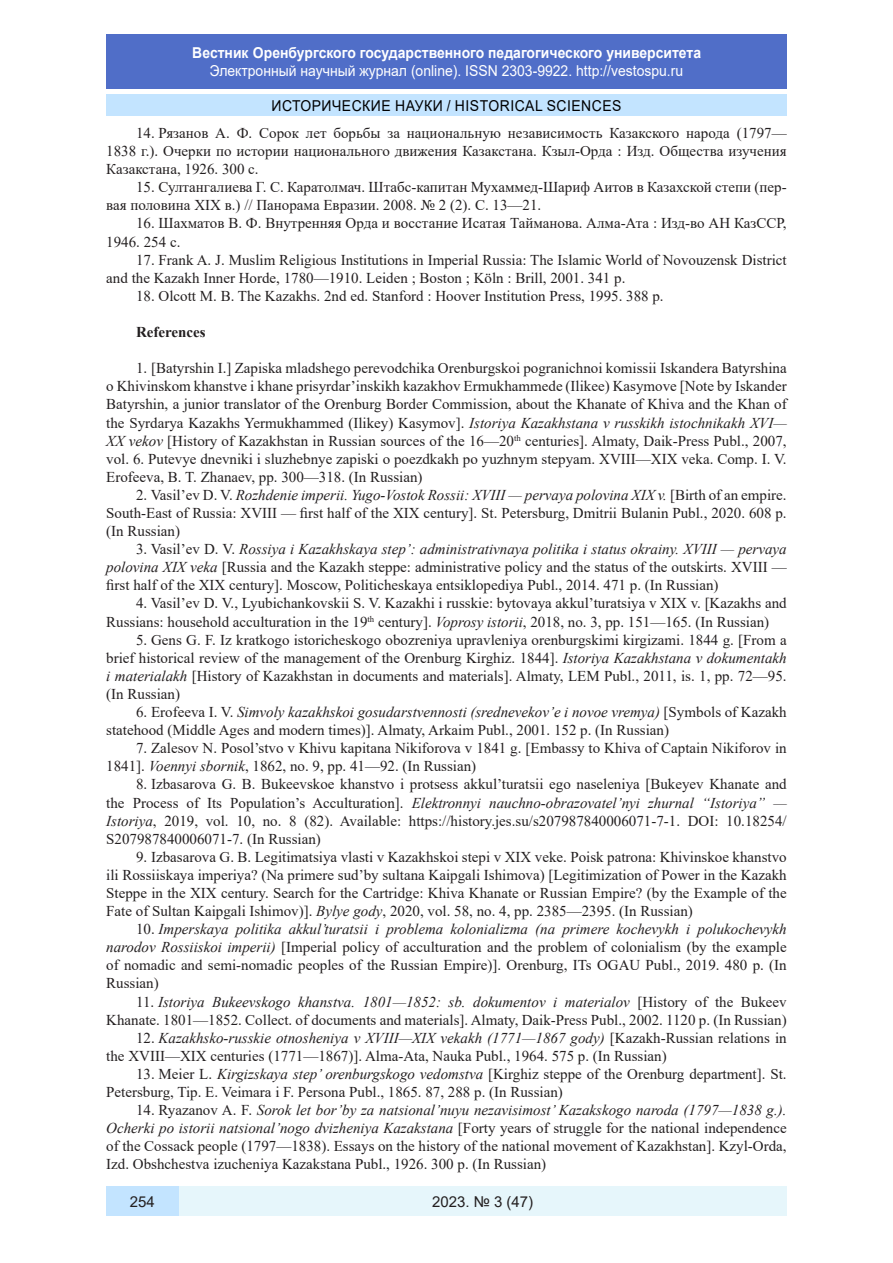
<style>
.page{position:relative;width:893px;height:1263px;background:#fff}
.page>*{position:absolute;margin:0;border:0;box-sizing:border-box;transform-origin:0 0}
.литература{font:15px/18.1px "Times New Roman";color:#231f20;text-align:justify}
.t1{font:15px "Arial";color:#fff;scale:.93 1}
.t2{font:700 15px "Arial";color:#fff;scale:.93 1}
.t3{font:15px "Arial";letter-spacing:.035em;color:#000;scale:.93 1}
.t4{font:15px "Arial";color:#231f20}
.литература-2{font:700 15px "Times New Roman";color:#231f20}
.s1{font-style:italic}
</style>
<div class="page">
<div style="left:106px;top:34px;width:681px;height:55px;background:#506ec8"></div>
<div style="left:106px;top:95px;width:681px;height:21px;background:#c3e4ff"></div>
<div style="left:179px;top:1186px;width:608px;height:30px;background:#e6f6fb"></div>
<div style="left:106px;top:1186px;width:73px;height:30px;background:#c3e4ff"></div>
<p class="t2" style="left:192px;top:42px;width:549px">Вестник Оренбургского государственного педагогического университета</p>
<p class="t1" style="left:210px;top:60px;width:511px">Электронный научный журнал (online). ISSN 2303-9922. http://vestospu.ru</p>
<p class="t3" style="left:271px;top:95px;width:378px">ИСТОРИЧЕСКИЕ НАУКИ / HISTORICAL SCIENCES</p>
<p class="литература" style="left:106px;top:123px;width:682px;text-indent:30px">14. Рязанов А. Ф. Сорок лет борьбы за национальную независимость Казакского народа (1797— 1838 г.). Очерки по истории национального движения Казакстана. Кзыл-Орда : Изд. Общества изучения Казакстана, 1926. 300 с.</p>
<p class="литература" style="left:106px;top:178px;width:682px;text-indent:30px">15. Султангалиева Г. С. Каратолмач. Штабс-капитан Мухаммед-Шариф Аитов в Казахской степи (пер&shy;вая половина XIX в.) // Панорама Евразии. 2008. № 2 (2). С. 13—21.</p>
<p class="литература" style="left:106px;top:214px;width:682px;text-indent:30px">16. Шахматов В. Ф. Внутренняя Орда и восстание Исатая Тайманова. Алма-Ата : Изд-во АН КазССР,<br>1946. 254 с.</p>
<p class="литература" style="left:106px;top:250px;width:682px;text-indent:30px">17. Frank A. J. Muslim Religious Institutions in Imperial Russia: The Islamic World of Novouzensk District and the Kazakh Inner Horde, 1780—1910. Leiden ; Boston ; Köln : Brill, 2001. 341 р.</p>
<p class="литература" style="left:136px;top:286px;width:529px">18. Olcott M. B. The Kazakhs. 2nd ed. Stanford : Hoover Institution Press, 1995. 388 р.</p>
<p class="литература-2" style="left:136px;top:321px;width:71px">References</p>
<p class="литература" style="left:106px;top:359px;width:682px;text-indent:30px">1. [Batyrshin I.] Zapiska mladshego perevodchika Orenburgskoi pogranichnoi komissii Iskandera Batyrshina o Khivinskom khanstve i khane prisyrdar’inskikh kazakhov Ermukhammede (Ilikee) Kasymove [Note by Iskander Batyrshin, a junior translator of the Orenburg Border Commission, about the Khanate of Khiva and the Khan of the Syrdarya Kazakhs Yermukhammed (Ilikey) Kasymov]. <span class="s1">Istoriya Kazakhstana v russkikh istochnikakh XVI— XX vekov</span> [History of Kazakhstan in Russian sources of the 16—20<sup>th</sup> centuries]. Almaty, Daik-Press Publ., 2007, vol. 6. Putevye dnevniki i sluzhebnye zapiski o poezdkakh po yuzhnym stepyam. XVIII—XIX veka. Comp. I. V.<br>Erofeeva, B. T. Zhanaev, pp. 300—318. (In Russian)</p>
<p class="литература" style="left:106px;top:485px;width:682px;text-indent:30px">2. Vasil’ev D. V. <span class="s1">Rozhdenie imperii. Yugo-Vostok Rossii: XVIII — pervaya polovina XIX v.</span> [Birth of an empire.<br>South-East of Russia: XVIII — first half of the XIX century]. St. Petersburg, Dmitrii Bulanin Publ., 2020. 608 p. (In Russian)</p>
<p class="литература" style="left:106px;top:540px;width:682px;text-indent:30px">3. Vasil’ev D. V. <span class="s1">Rossiya i Kazakhskaya step’: administrativnaya politika i status okrainy. XVIII — pervaya polovina XIX veka</span> [Russia and the Kazakh steppe: administrative policy and the status of the outskirts. XVIII — first half of the XIX century]. Moscow, Politicheskaya entsiklopediya Publ., 2014. 471 p. (In Russian)</p>
<p class="литература" style="left:106px;top:594px;width:682px;text-indent:30px">4. Vasil’ev D. V., Lyubichankovskii S. V. Kazakhi i russkie: bytovaya akkul’turatsiya v XIX v. [Kazakhs and<br>Russians: household acculturation in the 19<sup>th</sup> century]. <span class="s1">Voprosy istorii</span>, 2018, no. 3, pp. 151—165. (In Russian)</p>
<p class="литература" style="left:106px;top:630px;width:682px;text-indent:30px">5. Gens G. F. Iz kratkogo istoricheskogo obozreniya upravleniya orenburgskimi kirgizami. 1844 g. [From a brief historical review of the management of the Orenburg Kirghiz. 1844]. <span class="s1">Istoriya Kazakhstana v dokumentakh i materialakh</span> [History of Kazakhstan in documents and materials]. Almaty, LEM Publ., 2011, is. 1, pp. 72—95. (In Russian)</p>
<p class="литература" style="left:106px;top:702px;width:682px;text-indent:30px">6. Erofeeva I. V. <span class="s1">Simvoly kazakhskoi gosudarstvennosti (srednevekov’e i novoe vremya)</span> [Symbols of Kazakh statehood (Middle Ages and modern times)]. Almaty, Arkaim Publ., 2001. 152 p. (In Russian)</p>
<p class="литература" style="left:106px;top:739px;width:682px;text-indent:30px">7. Zalesov N. Posol’stvo v Khivu kapitana Nikiforova v 1841 g. [Embassy to Khiva of Captain Nikiforov in<br>1841]. <span class="s1">Voennyi sbornik</span>, 1862, no. 9, pp. 41—92. (In Russian)</p>
<p class="литература" style="left:106px;top:775px;width:682px;text-indent:30px">8. Izbasarova G. B. Bukeevskoe khanstvo i protsess akkul’turatsii ego naseleniya [Bukeyev Khanate and the Process of Its Population’s Acculturation]. <span class="s1">Elektronnyi nauchno-obrazovatel’nyi zhurnal “Istoriya” — Istoriya</span>, 2019, vol. 10, no. 8 (82). Available: https://history.jes.su/s207987840006071-7-1. DOI: 10.18254/ S207987840006071-7. (In Russian)</p>
<p class="литература" style="left:106px;top:847px;width:682px;text-indent:30px">9. Izbasarova G. B. Legitimatsiya vlasti v Kazakhskoi stepi v XIX veke. Poisk patrona: Khivinskoe khanstvo ili Rossiiskaya imperiya? (Na primere sud’by sultana Kaipgali Ishimova) [Legitimization of Power in the Kazakh Steppe in the XIX century. Search for the Cartridge: Khiva Khanate or Russian Empire? (by the Example of the Fate of Sultan Kaipgali Ishimov)]. <span class="s1">Bylye gody</span>, 2020, vol. 58, no. 4, pp. 2385—2395. (In Russian)</p>
<p class="литература" style="left:106px;top:920px;width:682px;text-indent:30px">10. <span class="s1">Imperskaya politika akkul’turatsii i problema kolonializma (na primere kochevykh i polukochevykh narodov Rossiiskoi imperii)</span> [Imperial policy of acculturation and the problem of colonialism (by the example of nomadic and semi-nomadic peoples of the Russian Empire)]. Orenburg, ITs OGAU Publ., 2019. 480 p. (In Russian)</p>
<p class="литература" style="left:106px;top:992px;width:682px;text-align:right">11. <span class="s1">Istoriya Bukeevskogo khanstva. 1801—1852: sb. dokumentov i materialov</span> [History of the Bukeev<br>Khanate. 1801—1852. Collect. of documents and materials]. Almaty, Daik-Press Publ., 2002. 1120 p. (In Russian)</p>
<p class="литература" style="left:106px;top:1028px;width:682px;text-indent:30px">12. <span class="s1">Kazakhsko-russkie otnosheniya v XVIII—XIX vekakh (1771—1867 gody)</span> [Kazakh-Russian relations in the XVIII—XIX centuries (1771—1867)]. Alma-Ata, Nauka Publ., 1964. 575 p. (In Russian)</p>
<p class="литература" style="left:106px;top:1064px;width:682px;text-indent:30px">13. Meier L. <span class="s1">Kirgizskaya step’ orenburgskogo vedomstva</span> [Kirghiz steppe of the Orenburg department]. St.<br>Petersburg, Tip. E. Veimara i F. Persona Publ., 1865. 87, 288 p. (In Russian)</p>
<p class="литература" style="left:106px;top:1100px;width:682px;text-indent:30px">14. Ryazanov A. F. <span class="s1">Sorok let bor’by za natsional’nuyu nezavisimost’ Kazakskogo naroda (1797—1838 g.).<br>Ocherki po istorii natsional’nogo dvizheniya Kazakstana</span> [Forty years of struggle for the national independence of the Cossack people (1797—1838). Essays on the history of the national movement of Kazakhstan]. Kzyl-Orda, Izd. Obshchestva izucheniya Kazakstana Publ., 1926. 300 p. (In Russian)</p>
<p class="t4" style="left:130px;top:1191px;width:27px">254</p>
<p class="t4" style="left:432px;top:1192px;width:103px">2023. № 3 (47)</p>
</div>
